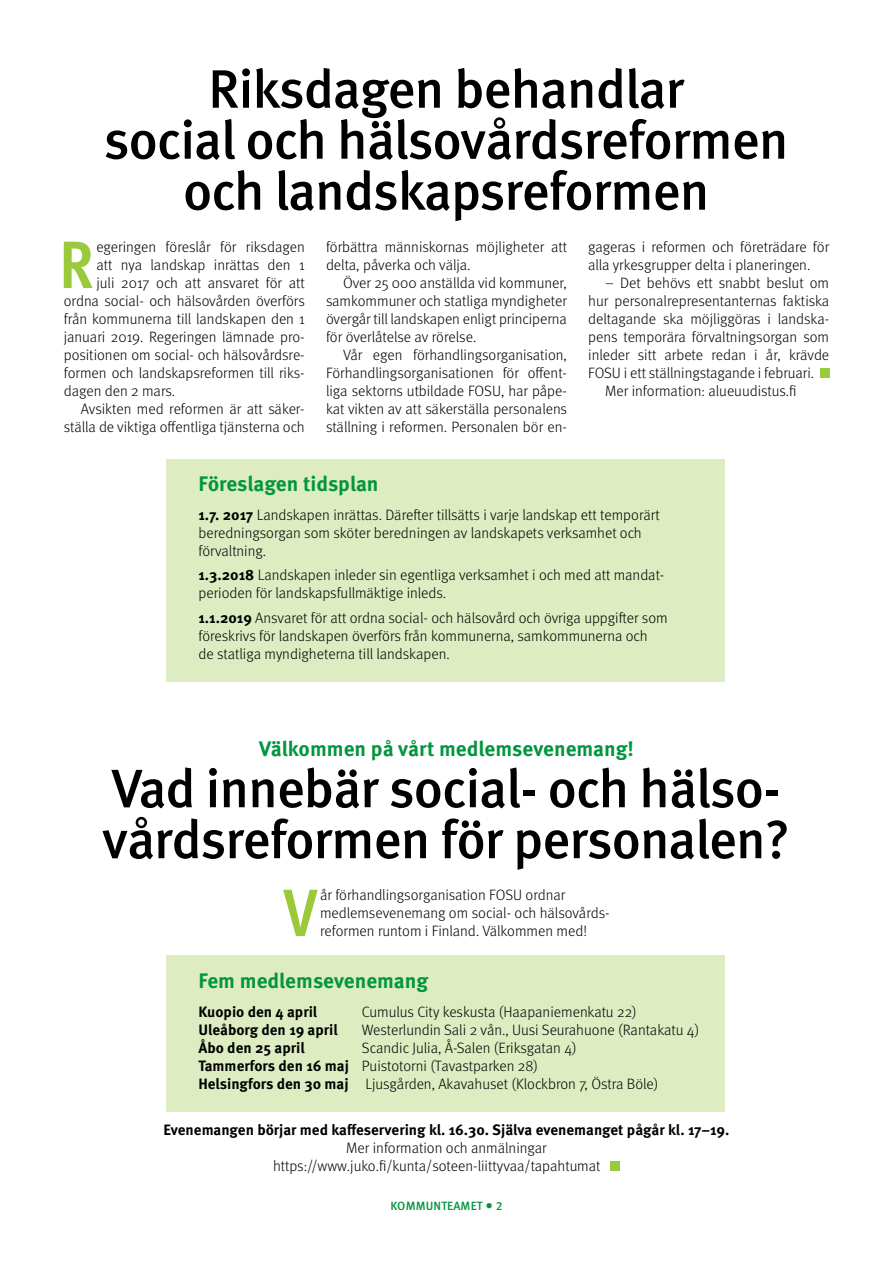
<style>
.page{position:relative;width:893px;height:1263px;background:#fff}
.page>*{position:absolute;margin:0;border:0;box-sizing:border-box;transform-origin:0 0}
.leipis_met_10_12_ANF{font:700 67.05px "Meta Cond OT";color:#9aca3c}
.ots_met_1_ru{font:500 54px/51px "Meta OT";letter-spacing:-.025em;color:#000;text-align:center}
.väliots_met_1_ru{font:700 21px "Meta OT";color:#03953f}
.älä_met{font:700 21px "Meta OT";color:#03953f}
.leipis_met_10_12_ru{font:300 15px/18px "Meta OT";color:#000;text-align:justify}
.leipis_met_10_12_EI{font:300 15px/18px "Meta OT";color:#000}
.leipis_met_10_12_ANF-2{font:300 15px/18px "Meta OT";color:#000}
.leipis_met_10_12_EIS{font:700 15px "Meta OT";color:#000}
.leipis_met_10_12{font:300 15px "Meta OT";color:#000}
.leipis_met_10_12_ru-2{font:700 15px "Meta OT";color:#000}
.leipis_met_10_12_EI-2{font:500 12px "Meta OT";letter-spacing:.01em;color:#03953f}
.s1{font-weight:700}
.s2{font-size:15px}
</style>
<div class="page">
<div style="left:167px;top:955px;width:558px;height:157px;background:#deecc1"></div>
<div style="left:167px;top:459px;width:558px;height:222px;background:#deecc1"></div>
<div style="left:610px;top:1161px;width:10px;height:10px;background:#9aca3c"></div>
<div style="left:820px;top:369px;width:9px;height:9px;background:#9aca3c"></div>
<p class="ots_met_1_ru" style="left:104px;top:64px;width:687px">Riksdagen behandlar<br>social och hälsovårdsreformen och landskapsreformen</p>
<p class="leipis_met_10_12_ANF" style="left:59px;top:222px;width:36px">R</p>
<p class="leipis_met_10_12_ANF-2" style="left:96px;top:238px;width:210px">egeringen föreslår för riksdagen</p>
<p class="leipis_met_10_12_ANF-2" style="left:96px;top:256px;width:210px">att nya landskap inrättas den 1</p>
<p class="leipis_met_10_12_ANF-2" style="left:96px;top:274px;width:210px">juli 2017 och att ansvaret för att</p>
<p class="leipis_met_10_12_ANF-2" style="left:64px;top:292px;width:243px">ordna social- och hälsovården överförs</p>
<p class="leipis_met_10_12_ANF-2" style="left:64px;top:310px;width:242px">från kommunerna till landskapen den 1</p>
<p class="leipis_met_10_12_ANF-2" style="left:64px;top:328px;width:242px">januari 2019. Regeringen lämnade pro-</p>
<p class="leipis_met_10_12_ANF-2" style="left:64px;top:346px;width:242px">positionen om social- och hälsovårdsre-</p>
<p class="leipis_met_10_12_ANF-2" style="left:64px;top:364px;width:242px">formen och landskapsreformen till riks-</p>
<p class="leipis_met_10_12_ANF-2" style="left:64px;top:382px;width:113px">dagen den 2 mars.</p>
<p class="leipis_met_10_12_ru" style="left:64px;top:400px;width:242px;text-align:right">Avsikten med reformen är att säker&shy;ställa de viktiga offentliga tjänsterna och</p>
<p class="leipis_met_10_12_ru" style="left:326px;top:238px;width:243px">förbättra människornas möjligheter att delta, påverka och välja.</p>
<p class="leipis_met_10_12_ru" style="left:326px;top:274px;width:242px;text-indent:17px">Över 25 000 anställda vid kommuner, samkommuner och statliga myndigheter övergår till landskapen enligt principerna för överlåtelse av rörelse.</p>
<p class="leipis_met_10_12_ru" style="left:326px;top:346px;width:243px;text-indent:17px">Vår egen förhandlingsorganisation, Förhandlingsorganisationen för offent&shy;liga sektorns utbildade FOSU, har påpe&shy;kat vikten av att säkerställa personalens ställning i reformen. Personalen bör en-</p>
<p class="leipis_met_10_12_ru" style="left:588px;top:238px;width:242px">gageras i reformen och företrädare för alla yrkesgrupper delta i planeringen.</p>
<p class="leipis_met_10_12_ru" style="left:588px;top:274px;width:242px;text-indent:17px">– Det behövs ett snabbt beslut om hur personalrepresentanternas faktiska deltagande ska möjliggöras i landska&shy;pens temporära förvaltningsorgan som inleder sitt arbete redan i år, krävde FOSU i ett ställningstagande i februari.</p>
<p class="leipis_met_10_12_ru" style="left:605px;top:382px;width:193px">Mer information: alueuudistus.fi</p>
<p class="väliots_met_1_ru" style="left:198px;top:470px;width:182px">Föreslagen tidsplan</p>
<p class="leipis_met_10_12_EI" style="left:198px;top:506px;width:463px"><span class="s1">1.7. 2017</span> Landskapen inrättas. Därefter tillsätts i varje landskap ett temporärt beredningsorgan som sköter beredningen av landskapets verksamhet och förvaltning.</p>
<p class="leipis_met_10_12_EI" style="left:198px;top:566px;width:466px"><span class="s1">1.3.2018</span> Landskapen inleder sin egentliga verksamhet i och med att mandat&shy;perioden för landskapsfullmäktige inleds.</p>
<p class="leipis_met_10_12_EI" style="left:198px;top:609px;width:471px"><span class="s1">1.1.2019</span> Ansvaret för att ordna social- och hälsovård och övriga uppgifter som föreskrivs för landskapen överförs från kommunerna, samkommunerna och<br>de statliga myndigheterna till landskapen.</p>
<p class="älä_met" style="left:259px;top:735px;width:376px">Välkommen på vårt medlemsevenemang!</p>
<p class="ots_met_1_ru" style="left:102px;top:764px;width:690px;text-align:left">Vad innebär social- och hälso&shy;vårdsreformen för personalen?</p>
<p class="leipis_met_10_12_ANF" style="left:284px;top:870px;width:35px">V</p>
<p class="leipis_met_10_12_ANF-2" style="left:320px;top:886px;width:289px">år förhandlingsorganisation FOSU ordnar medlemsevenemang om social- och hälsovårds&shy;reformen runtom i Finland. Välkommen med!</p>
<p class="väliots_met_1_ru" style="left:198px;top:967px;width:231px">Fem medlemsevenemang</p>
<p class="leipis_met_10_12_ru-2" style="left:198px;top:1002px;width:120px">Kuopio den 4 april</p>
<p class="leipis_met_10_12_ru" style="left:362px;top:1003px;width:276px">Cumulus City keskusta (Haapaniemenkatu 22)</p>
<p class="leipis_met_10_12_ru-2" style="left:198px;top:1020px;width:141px">Uleåborg den 19 april</p>
<p class="leipis_met_10_12_ru" style="left:362px;top:1021px;width:339px">Westerlundin Sali 2 vån., Uusi Seurahuone (Rantakatu 4)</p>
<p class="leipis_met_10_12_ru-2" style="left:198px;top:1038px;width:108px">Åbo den 25 april</p>
<p class="leipis_met_10_12_ru" style="left:362px;top:1039px;width:216px">Scandic Julia, Å-Salen (Eriksgatan 4)</p>
<p class="leipis_met_10_12_ru" style="left:198px;top:1057px;width:341px"><span class="s1">Tammerfors den 16 maj</span> Puistotorni (Tavastparken 28)</p>
<p class="leipis_met_10_12_ru" style="left:198px;top:1075px;width:461px"><span class="s1">Helsingfors den 30 maj</span> Ljusgården, Akavahuset (Klockbron 7, Östra Böle)</p>
<p class="leipis_met_10_12_EIS" style="left:163px;top:1120px;width:567px">Evenemangen börjar med kaffeservering kl. 16.30. Själva evenemanget pågår kl. 17–19.</p>
<p class="leipis_met_10_12_EI" style="left:346px;top:1139px;width:202px">Mer information och anmälningar</p>
<p class="leipis_met_10_12" style="left:273px;top:1157px;width:329px">https://www.juko.fi/kunta/soteen-liittyvaa/tapahtumat</p>
<p class="leipis_met_10_12_EI-2" style="left:391px;top:1198px;width:113px">KOMMUNTEAMET <span class="s2">•</span> 2</p>
</div>
